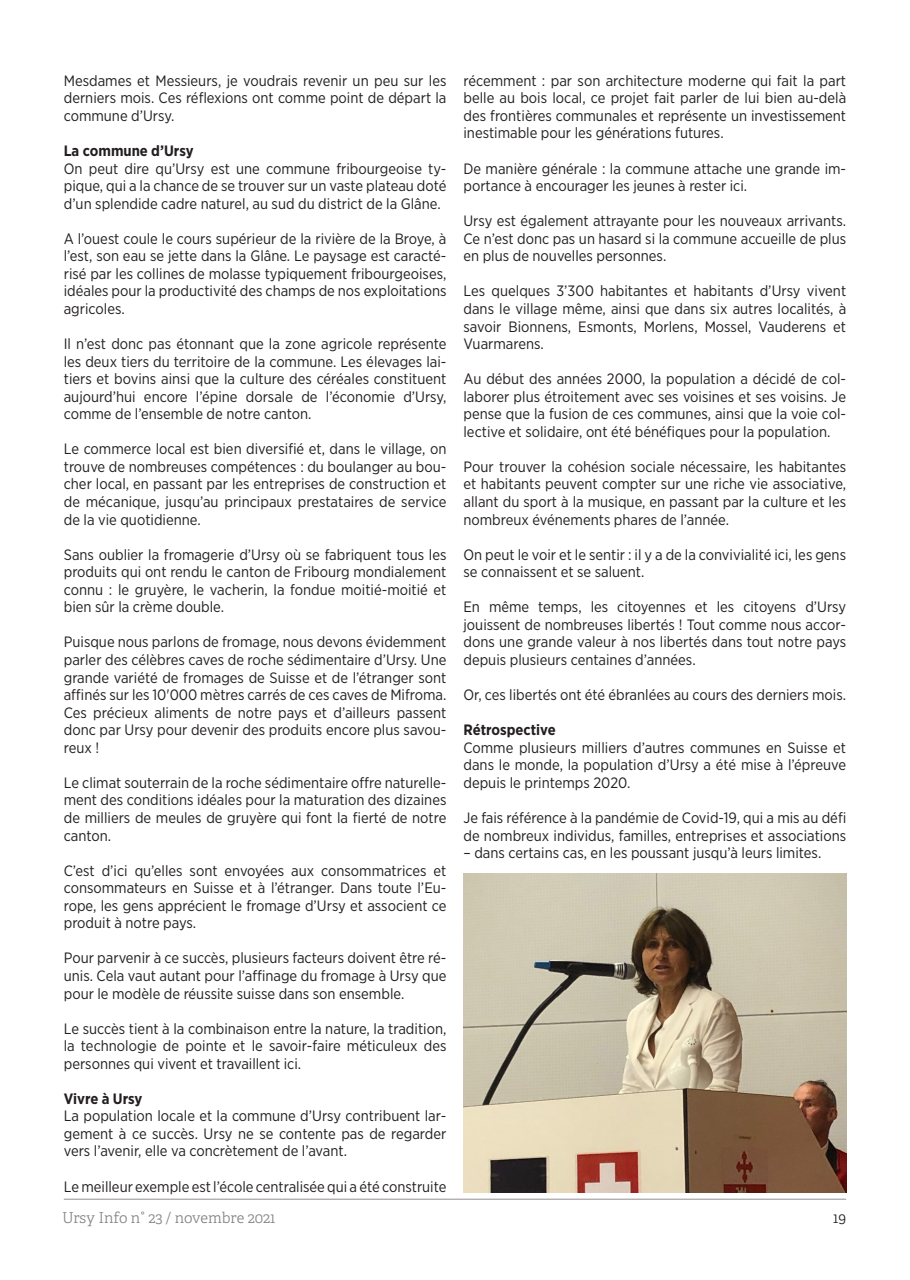
<style>
.page{position:relative;width:910px;height:1280px;background:#fff}
.page>*{position:absolute;margin:0;border:0;box-sizing:border-box;transform-origin:0 0}
.A_intro_grid{font:15px/17.5px "Gotham Narrow";color:#231f20;text-align:justify}
.A_intro_grid-2{font:700 15px "Gotham Narrow";color:#231f20}
.t1{font:300 15px "Adelle Basic";color:#808285}
.t2{font:300 15px "Adelle Basic";color:#231f20}
</style>
<div class="page">
<hr style="left:64px;top:1199px;width:782px;height:1px;background:#231f20">
<img style="left:463px;top:874px;width:383px;height:319px">
<p class="A_intro_grid" style="left:64px;top:71px;width:384px">Mesdames et Messieurs, je voudrais revenir un peu sur les derniers mois. Ces réflexions ont comme point de départ la commune d’Ursy.</p>
<p class="A_intro_grid-2" style="left:64px;top:141px;width:131px">La commune d’Ursy</p>
<p class="A_intro_grid" style="left:64px;top:159px;width:384px">On peut dire qu’Ursy est une commune fribourgeoise ty&shy;pique, qui a la chance de se trouver sur un vaste plateau doté d’un splendide cadre naturel, au sud du district de la Glâne.</p>
<p class="A_intro_grid" style="left:64px;top:229px;width:384px">A l’ouest coule le cours supérieur de la rivière de la Broye, à l’est, son eau se jette dans la Glâne. Le paysage est caracté&shy;risé par les collines de molasse typiquement fribourgeoises, idéales pour la productivité des champs de nos exploitations agricoles.</p>
<p class="A_intro_grid" style="left:64px;top:335px;width:384px">Il n’est donc pas étonnant que la zone agricole représente les deux tiers du territoire de la commune. Les élevages lai&shy;tiers et bovins ainsi que la culture des céréales constituent aujourd’hui encore l’épine dorsale de l’économie d’Ursy, comme de l’ensemble de notre canton.</p>
<p class="A_intro_grid" style="left:64px;top:440px;width:384px">Le commerce local est bien diversifié et, dans le village, on trouve de nombreuses compétences : du boulanger au bou&shy;cher local, en passant par les entreprises de construction et de mécanique, jusqu’au principaux prestataires de service de la vie quotidienne.</p>
<p class="A_intro_grid" style="left:64px;top:545px;width:384px">Sans oublier la fromagerie d’Ursy où se fabriquent tous les produits qui ont rendu le canton de Fribourg mondialement connu : le gruyère, le vacherin, la fondue moitié-moitié et bien sûr la crème double.</p>
<p class="A_intro_grid" style="left:64px;top:633px;width:384px">Puisque nous parlons de fromage, nous devons évidemment parler des célèbres caves de roche sédimentaire d’Ursy. Une grande variété de fromages de Suisse et de l’étranger sont affinés sur les 10'000 mètres carrés de ces caves de Mifroma.</p>
<p class="A_intro_grid" style="left:64px;top:703px;width:384px">Ces précieux aliments de notre pays et d’ailleurs passent donc par Ursy pour devenir des produits encore plus savou&shy;reux !</p>
<p class="A_intro_grid" style="left:64px;top:773px;width:384px">Le climat souterrain de la roche sédimentaire offre naturelle&shy;ment des conditions idéales pour la maturation des dizaines de milliers de meules de gruyère qui font la fierté de notre canton.</p>
<p class="A_intro_grid" style="left:64px;top:861px;width:384px">C’est d’ici qu’elles sont envoyées aux consommatrices et consommateurs en Suisse et à l’étranger. Dans toute l’Eu&shy;rope, les gens apprécient le fromage d’Ursy et associent ce produit à notre pays.</p>
<p class="A_intro_grid" style="left:64px;top:949px;width:384px">Pour parvenir à ce succès, plusieurs facteurs doivent être ré&shy;unis. Cela vaut autant pour l’affinage du fromage à Ursy que pour le modèle de réussite suisse dans son ensemble.</p>
<p class="A_intro_grid" style="left:64px;top:1019px;width:384px">Le succès tient à la combinaison entre la nature, la tradition, la technologie de pointe et le savoir-faire méticuleux des personnes qui vivent et travaillent ici.</p>
<p class="A_intro_grid-2" style="left:64px;top:1089px;width:80px">Vivre à Ursy</p>
<p class="A_intro_grid" style="left:64px;top:1107px;width:384px">La population locale et la commune d’Ursy contribuent lar&shy;gement à ce succès. Ursy ne se contente pas de regarder vers l’avenir, elle va concrètement de l’avant.</p>
<p class="A_intro_grid" style="left:64px;top:1177px;width:384px">Le meilleur exemple est l’école centralisée qui a été construite</p>
<p class="A_intro_grid" style="left:463px;top:71px;width:384px">récemment : par son architecture moderne qui fait la part belle au bois local, ce projet fait parler de lui bien au-delà des frontières communales et représente un investissement inestimable pour les générations futures.</p>
<p class="A_intro_grid" style="left:463px;top:159px;width:384px">De manière générale : la commune attache une grande im&shy;portance à encourager les jeunes à rester ici.</p>
<p class="A_intro_grid" style="left:463px;top:212px;width:384px">Ursy est également attrayante pour les nouveaux arrivants.<br>Ce n’est donc pas un hasard si la commune accueille de plus en plus de nouvelles personnes.</p>
<p class="A_intro_grid" style="left:463px;top:282px;width:384px">Les quelques 3’300 habitantes et habitants d’Ursy vivent dans le village même, ainsi que dans six autres localités, à savoir Bionnens, Esmonts, Morlens, Mossel, Vauderens et Vuarmarens.</p>
<p class="A_intro_grid" style="left:463px;top:370px;width:384px">Au début des années 2000, la population a décidé de col&shy;laborer plus étroitement avec ses voisines et ses voisins. Je pense que la fusion de ces communes, ainsi que la voie col&shy;lective et solidaire, ont été bénéfiques pour la population.</p>
<p class="A_intro_grid" style="left:463px;top:458px;width:384px">Pour trouver la cohésion sociale nécessaire, les habitantes et habitants peuvent compter sur une riche vie associative, allant du sport à la musique, en passant par la culture et les nombreux événements phares de l’année.</p>
<p class="A_intro_grid" style="left:463px;top:545px;width:384px">On peut le voir et le sentir : il y a de la convivialité ici, les gens se connaissent et se saluent.</p>
<p class="A_intro_grid" style="left:463px;top:598px;width:384px">En même temps, les citoyennes et les citoyens d’Ursy jouissent de nombreuses libertés ! Tout comme nous accor&shy;dons une grande valeur à nos libertés dans tout notre pays depuis plusieurs centaines d’années.</p>
<p class="A_intro_grid" style="left:463px;top:686px;width:384px">Or, ces libertés ont été ébranlées au cours des derniers mois.</p>
<p class="A_intro_grid-2" style="left:463px;top:720px;width:94px">Rétrospective</p>
<p class="A_intro_grid" style="left:463px;top:738px;width:384px">Comme plusieurs milliers d’autres communes en Suisse et dans le monde, la population d’Ursy a été mise à l’épreuve depuis le printemps 2020.</p>
<p class="A_intro_grid" style="left:463px;top:809px;width:384px">Je fais référence à la pandémie de Covid-19, qui a mis au défi de nombreux individus, familles, entreprises et associations</p>
<p class="A_intro_grid" style="left:463px;top:844px;width:359px">– dans certains cas, en les poussant jusqu’à leurs limites.</p>
<p class="t1" style="left:62px;top:1208px;width:215px">Ursy Info n° 23 / novembre 2021</p>
<p class="t2" style="left:833px;top:1208px;width:15px">19</p>
</div>
